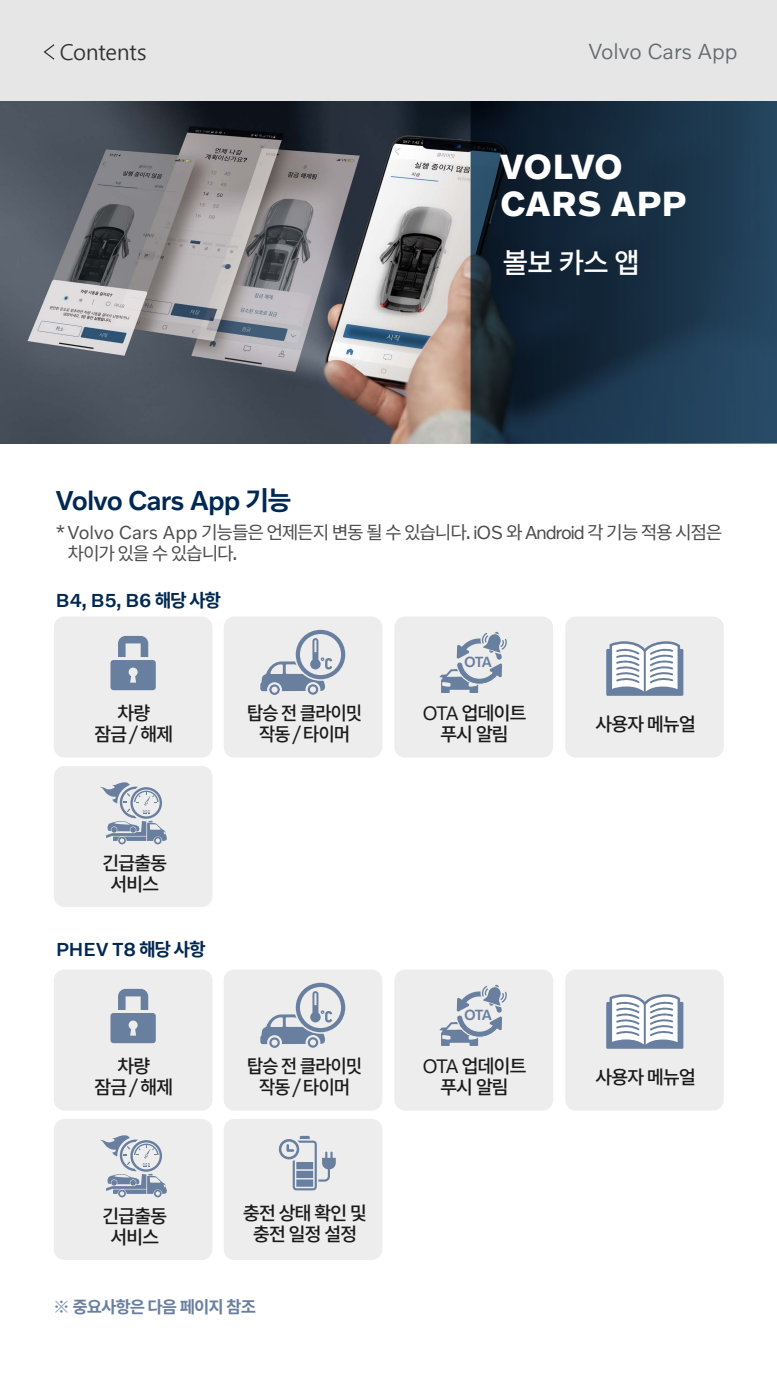
<style>
.page{position:relative;width:777px;height:1380px;background:#fff}
.page>*{position:absolute;margin:0;border:0;box-sizing:border-box;transform-origin:0 0}
.t1{font:700 35.31px/37.6px "Volvo Novum";letter-spacing:.02em;color:#fff}
.t2{font:500 28.12px "Noto Sans CJ Kkr";color:#fff}
.t3{font:500 27.56px "Volvo Novum";letter-spacing:-.03em;color:#002852}
.t4{font:300 22.06px "Volvo Novum";color:#636b70}
.t5{font:21.88px "Malgun Gothic";letter-spacing:-.015em;color:#333}
.t6{font:500 19.06px "Volvo Novum";letter-spacing:.01em;color:#002852}
.t7{font:500 18.81px/20.9px "Noto Sans CJ Kkr";letter-spacing:-.07em;color:#1a1a1a;text-align:center}
.t8{font:500 18.81px/20.9px "Noto Sans CJ Kkr";letter-spacing:-.07em;color:#1a1a1a;text-align:center;scale:.96 1}
.t9{font:18.12px/21.2px "Noto Sans CJ Kkr";letter-spacing:-.07em;color:#4d4d4d}
.t10{font:700 16.69px "Noto Sans CJ Kkr";letter-spacing:-.06em;color:#697f9f}
.t11{font:500 14.88px "Volvo Novum";letter-spacing:-.065em;color:#697f9f}
.s1{font-family:"Noto Sans CJ Kkr";font-weight:700;font-size:26.25px}
.s2{font-family:"Volvo Novum";font-size:19.06px}
.s3{font-family:"Noto Sans CJ Kkr";font-weight:700;font-size:18.12px}
.s4{font-family:"Volvo Novum";font-weight:400;font-size:19.75px}
</style>
<div class="page">
<img style="left:0;top:100px;width:470px;height:344px">
<svg style="left:470px;top:100px;width:306px;height:344px;background:#1a3145"></svg>
<div style="left:0;top:0;width:776px;height:100px;background:#e6e6e6"></div>
<svg style="left:43px;top:44px;width:12px;height:16px"></svg>
<div style="left:54px;top:617px;width:158px;height:141px;background:#ededed;border-radius:11px"></div>
<svg style="left:110px;top:636px;width:46px;height:54px"></svg>
<div style="left:223px;top:617px;width:159px;height:141px;background:#ededed;border-radius:11px"></div>
<svg style="left:294px;top:628px;width:52px;height:53px"></svg>
<svg style="left:298px;top:632px;width:45px;height:45px"></svg>
<div style="left:295px;top:630px;width:50px;height:49px;border:4px solid #697f9f;border-radius:50%"></div>
<svg style="left:260px;top:638px;width:72px;height:57px"></svg>
<div style="left:565px;top:617px;width:158px;height:141px;background:#ededed;border-radius:11px"></div>
<svg style="left:606px;top:641px;width:77px;height:55px;background:#bbc4d3"></svg>
<div style="left:54px;top:766px;width:158px;height:141px;background:#ededed;border-radius:11px"></div>
<svg style="left:100px;top:782px;width:67px;height:62px"></svg>
<div style="left:394px;top:617px;width:159px;height:141px;background:#ededed;border-radius:11px"></div>
<svg style="left:439px;top:631px;width:68px;height:62px"></svg>
<div style="left:54px;top:970px;width:158px;height:141px;background:#ededed;border-radius:11px"></div>
<svg style="left:110px;top:989px;width:46px;height:54px"></svg>
<div style="left:223px;top:970px;width:159px;height:141px;background:#ededed;border-radius:11px"></div>
<svg style="left:294px;top:981px;width:52px;height:53px"></svg>
<svg style="left:298px;top:985px;width:45px;height:45px"></svg>
<div style="left:295px;top:983px;width:50px;height:49px;border:4px solid #697f9f;border-radius:50%"></div>
<svg style="left:260px;top:991px;width:72px;height:57px"></svg>
<div style="left:565px;top:970px;width:158px;height:141px;background:#ededed;border-radius:11px"></div>
<svg style="left:606px;top:994px;width:77px;height:55px;background:#bbc4d3"></svg>
<div style="left:54px;top:1119px;width:158px;height:141px;background:#ededed;border-radius:11px"></div>
<svg style="left:100px;top:1135px;width:67px;height:62px"></svg>
<div style="left:394px;top:970px;width:159px;height:141px;background:#ededed;border-radius:11px"></div>
<svg style="left:439px;top:984px;width:68px;height:62px"></svg>
<div style="left:223px;top:1119px;width:159px;height:141px;background:#ededed;border-radius:11px"></div>
<svg style="left:279px;top:1136px;width:56px;height:54px"></svg>
<p class="t5" style="left:60px;top:40px;width:88px">Contents</p>
<p class="t4" style="left:588px;top:37px;width:151px">Volvo Cars App</p>
<h1 class="t1" style="left:500px;top:146px;width:187px">VOLVO<br>CARS APP</h1>
<h2 class="t2" style="left:502px;top:247px;width:139px">볼보 카스 앱</h2>
<h3 class="t3" style="left:56px;top:483px;width:237px">Volvo Cars App <span class="s1">기능</span></h3>
<p class="t9" style="left:68px;top:522px;width:656px;text-indent:-12px"><span class="s2">* Volvo Cars App</span> 기능들은 언제든지 변동 될 수 있습니다<span class="s2">. iOS</span> 와 <span class="s2">Android</span> 각 기능 적용 시점은 차이가 있을 수 있습니다<span class="s2">.</span></p>
<p class="t6" style="left:56px;top:588px;width:167px">B4, B5, B6 <span class="s3">해당사항</span></p>
<p class="t11" style="left:464px;top:652px;width:29px">OTA</p>
<p class="t7" style="left:94px;top:703px;width:81px">차량<br>잠금 <span class="s4">/</span> 해제</p>
<p class="t8" style="left:246px;top:703px;width:122px">탑승 전 클라이밋 작동 <span class="s4">/</span> 타이머</p>
<p class="t7" style="left:595px;top:714px;width:102px">사용자 메뉴얼</p>
<p class="t7" style="left:422px;top:703px;width:106px"><span class="s4">OTA</span> 업데이트 푸시 알림</p>
<p class="t7" style="left:102px;top:853px;width:67px">긴급출동 서비스</p>
<p class="t6" style="left:56px;top:938px;width:151px">PHEV T8 <span class="s3">해당사항</span></p>
<p class="t11" style="left:464px;top:1005px;width:29px">OTA</p>
<p class="t7" style="left:94px;top:1056px;width:81px">차량<br>잠금 <span class="s4">/</span> 해제</p>
<p class="t8" style="left:246px;top:1056px;width:122px">탑승 전 클라이밋 작동 <span class="s4">/</span> 타이머</p>
<p class="t7" style="left:595px;top:1067px;width:102px">사용자 메뉴얼</p>
<p class="t7" style="left:422px;top:1056px;width:106px"><span class="s4">OTA</span> 업데이트 푸시 알림</p>
<p class="t7" style="left:102px;top:1206px;width:67px">긴급출동 서비스</p>
<p class="t7" style="left:243px;top:1203px;width:126px">충전상태확인및 충전 일정 설정</p>
<p class="t10" style="left:53px;top:1297px;width:204px">※ 중요사항은 다음 페이지 참조</p>
</div>
